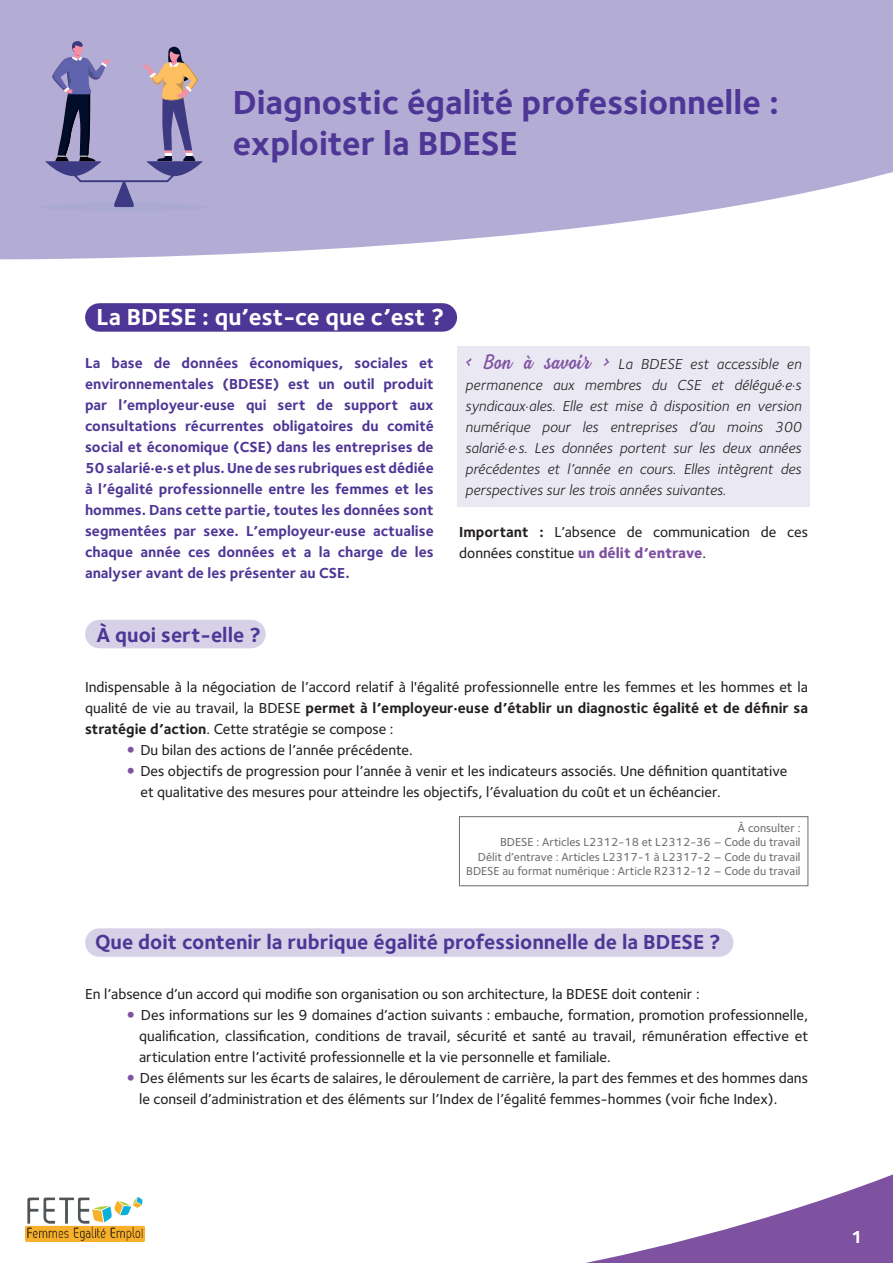
<style>
.page{position:relative;width:893px;height:1263px;background:#fff}
.page>*{position:absolute;margin:0;border:0;box-sizing:border-box;transform-origin:0 0}
.t1{font:700 34.5px/41.4px "Foundry Sterling";color:#4e3696}
.t2{font:700 24px "Foundry Sterling";color:#fff}
.t3{font:700 21px "Foundry Sterling";color:#4e3696}
.t4{font:700 18px "Foundry Sterling";color:#fff}
.t5{font:500 15px/21px "Foundry Sterling";color:#231f20}
.t6{font:700 15px/21px "Foundry Sterling";color:#4e3696;text-align:justify}
.t7{font:italic 15px/21px "Foundry Sterling";color:#231f20;text-align:justify}
.t8{font:500 12px/14.4px "Foundry Sterling";color:#6c6d70;text-align:right}
.s1{font-family:"Beach Bar";font-style:normal;font-size:19.5px;color:#7e51a1}
.s2{font-weight:700}
.s3{font-weight:800;color:#7e51a1}
.s4{font-family:"Zapfino";font-weight:400;color:#7e51a1}
</style>
<div class="page">
<div style="left:457px;top:347px;width:353px;height:160px;background:#eae8f3"></div>
<div style="left:99px;top:620px;width:152px;height:28px;background:#d7d1e8"></div>
<div style="left:99px;top:928px;width:620px;height:29px;background:#d7d1e8"></div>
<div style="left:99px;top:303px;width:344px;height:29px;background:#4e3696"></div>
<svg style="left:0;top:0;width:893px;height:260px;background:#bbb5d9"></svg>
<svg style="left:586px;top:1174px;width:307px;height:89px"></svg>
<div style="left:38px;top:203px;width:172px;height:9px;background:#acaad3;border-radius:50%"></div>
<svg style="left:45px;top:41px;width:158px;height:166px;background:#9c93b9"></svg>
<div style="left:459px;top:816px;width:349px;height:70px;border:1px solid #6c6d70"></div>
<img style="left:25px;top:1197px;width:120px;height:44px">
<h1 class="t1" style="left:233px;top:83px;width:548px">Diagnostic égalité professionnelle : exploiter la BDESE</h1>
<h2 class="t2" style="left:96px;top:303px;width:349px">La BDESE : qu’est-ce que c’est ?</h2>
<p class="t6" style="left:85px;top:353px;width:350px">La base de données économiques, sociales et environnementales (BDESE) est un outil produit par l’employeur·euse qui sert de support aux consultations récurrentes obligatoires du comité social et économique (CSE) dans les entreprises de 50 salarié·e·s et plus. Une de ses rubriques est dédiée à l’égalité professionnelle entre les femmes et les hommes. Dans cette partie, toutes les données sont segmentées par sexe. L’employeur·euse actualise chaque année ces données et a la charge de les analyser avant de les présenter au CSE.</p>
<p class="t7" style="left:465px;top:354px;width:338px"><span class="s1">&lt; Bon à savoir &gt;</span> La BDESE est accessible en permanence aux membres du CSE et délégué·e·s syndicaux·ales. Elle est mise à disposition en version numérique pour les entreprises d’au moins 300 salarié·e·s. Les données portent sur les deux années précédentes et l’année en cours. Elles intègrent des perspectives sur les trois années suivantes.</p>
<p class="t5" style="left:459px;top:522px;width:350px"><span class="s2">Important :</span> L’absence de communication de ces données constitue <span class="s3">un délit d’entrave</span>.</p>
<h3 class="t3" style="left:96px;top:622px;width:166px">À quoi sert-elle ?</h3>
<p class="t5" style="left:85px;top:676px;width:724px;text-align:justify">Indispensable à la négociation de l’accord relatif à l'égalité professionnelle entre les femmes et les hommes et la qualité de vie au travail, la BDESE <span class="s2">permet à l’employeur·euse d’établir un diagnostic égalité et de définir sa stratégie d’action</span>. Cette stratégie se compose :</p>
<p class="t5" style="left:118px;top:739px;width:296px"><span class="s4">•</span> Du bilan des actions de l’année précédente.</p>
<p class="t5" style="left:141px;top:760px;width:648px;text-indent:-22px"><span class="s4">•</span> Des objectifs de progression pour l’année à venir et les indicateurs associés. Une définition quantitative et qualitative des mesures pour atteindre les objectifs, l’évaluation du coût et un échéancier.</p>
<p class="t8" style="left:466px;top:821px;width:336px">À consulter :<br>BDESE : Articles L2312-18 et L2312-36 – Code du travail<br>Délit d’entrave : Articles L2317-1 à L2317-2 – Code du travail BDESE au format numérique : Article R2312-12 – Code du travail</p>
<h3 class="t3" style="left:95px;top:929px;width:627px">Que doit contenir la rubrique égalité professionnelle de la BDESE ?</h3>
<p class="t5" style="left:85px;top:983px;width:616px">En l’absence d’un accord qui modifie son organisation ou son architecture, la BDESE doit contenir :</p>
<p class="t5" style="left:139px;top:1004px;width:670px;text-align:justify;text-indent:-21px"><span class="s4">•</span> Des informations sur les 9 domaines d’action suivants : embauche, formation, promotion professionnelle, qualification, classification, conditions de travail, sécurité et santé au travail, rémunération effective et articulation entre l’activité professionnelle et la vie personnelle et familiale.</p>
<p class="t5" style="left:139px;top:1067px;width:670px;text-indent:-21px"><span class="s4">•</span> Des éléments sur les écarts de salaires, le déroulement de carrière, la part des femmes et des hommes dans le conseil d’administration et des éléments sur l’Index de l’égalité femmes-hommes (voir fiche Index).</p>
<p class="t4" style="left:851px;top:1226px;width:13px">1</p>
</div>
